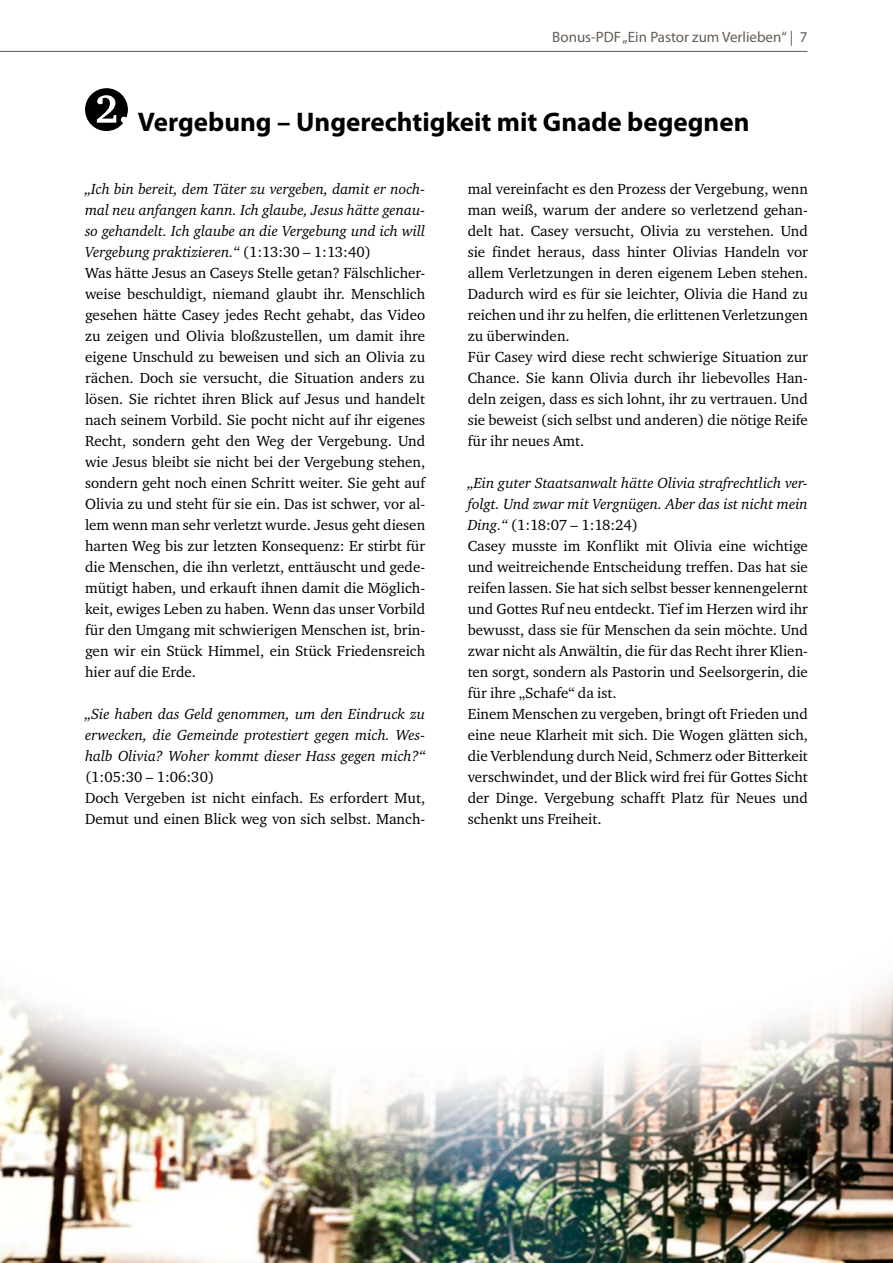
<style>
.page{position:relative;width:893px;height:1263px;background:#fff}
.page>*{position:absolute;margin:0;border:0;box-sizing:border-box;transform-origin:0 0}
.t1{font:700 27px "Myriad Pro";color:#000}
.t2{font:15px/21px "Charter ITC";color:#000}
.t3{font:italic 15px/21px "Charter ITC";color:#000;text-align:justify}
.t4{font:15px "Myriad Pro";color:#645c55}
.s1{font-style:italic}
</style>
<div class="page">
<hr style="left:0;top:51px;width:807px;height:1px;background:#645c55">
<img style="left:0;top:1207px;width:893px;height:56px">
<img style="left:0;top:1026px;width:893px;height:181px">
<svg style="left:0;top:976px;width:893px;height:50px"></svg>
<svg style="left:85px;top:88px;width:43px;height:43px"></svg>
<p class="t4" style="left:552px;top:27px;width:257px">Bonus-PDF „Ein Pastor zum Verlieben“ | 7</p>
<h1 class="t1" style="left:138px;top:104px;width:613px">Vergebung – Ungerechtigkeit mit Gnade begegnen</h1>
<p class="t2" style="left:85px;top:178px;width:342px"><span class="s1">„Ich bin bereit, dem Täter zu vergeben, damit er noch&shy;mal neu anfangen kann. Ich glaube, Jesus hätte genau&shy;so gehandelt. Ich glaube an die Vergebung und ich will Vergebung praktizieren.“</span> (1:13:30 – 1:13:40)<br>Was hätte Jesus an Caseys Stelle getan? Fälschlicher&shy;weise beschuldigt, niemand glaubt ihr. Menschlich gesehen hätte Casey jedes Recht gehabt, das Video zu zeigen und Olivia bloßzustellen, um damit ihre eigene Unschuld zu beweisen und sich an Olivia zu rächen. Doch sie versucht, die Situation anders zu lösen. Sie richtet ihren Blick auf Jesus und handelt nach seinem Vorbild. Sie pocht nicht auf ihr eigenes Recht, sondern geht den Weg der Vergebung. Und wie Jesus bleibt sie nicht bei der Vergebung stehen, sondern geht noch einen Schritt weiter. Sie geht auf Olivia zu und steht für sie ein. Das ist schwer, vor al&shy;lem wenn man sehr verletzt wurde. Jesus geht diesen harten Weg bis zur letzten Konsequenz: Er stirbt für die Menschen, die ihn verletzt, enttäuscht und gede&shy;mütigt haben, und erkauft ihnen damit die Möglich&shy;keit, ewiges Leben zu haben. Wenn das unser Vorbild für den Umgang mit schwierigen Menschen ist, brin&shy;gen wir ein Stück Himmel, ein Stück Friedensreich hier auf die Erde.</p>
<p class="t3" style="left:85px;top:703px;width:342px">„Sie haben das Geld genommen, um den Eindruck zu erwecken, die Gemeinde protestiert gegen mich. Wes&shy;halb Olivia? Woher kommt dieser Hass gegen mich?“</p>
<p class="t2" style="left:85px;top:766px;width:342px">(1:05:30 – 1:06:30)<br>Doch Vergeben ist nicht einfach. Es erfordert Mut,<br>Demut und einen Blick weg von sich selbst. Manch-</p>
<p class="t2" style="left:468px;top:178px;width:342px">mal vereinfacht es den Prozess der Vergebung, wenn man weiß, warum der andere so verletzend gehan&shy;delt hat. Casey versucht, Olivia zu verstehen. Und sie findet heraus, dass hinter Olivias Handeln vor allem Verletzungen in deren eigenem Leben stehen.<br>Dadurch wird es für sie leichter, Olivia die Hand zu reichen und ihr zu helfen, die erlittenen Verletzungen zu überwinden.<br>Für Casey wird diese recht schwierige Situation zur Chance. Sie kann Olivia durch ihr liebevolles Han&shy;deln zeigen, dass es sich lohnt, ihr zu vertrauen. Und sie beweist (sich selbst und anderen) die nötige Reife für ihr neues Amt.</p>
<p class="t2" style="left:468px;top:472px;width:342px"><span class="s1">„Ein guter Staatsanwalt hätte Olivia strafrechtlich ver&shy;folgt. Und zwar mit Vergnügen. Aber das ist nicht mein Ding.“</span> (1:18:07 – 1:18:24)<br>Casey musste im Konflikt mit Olivia eine wichtige und weitreichende Entscheidung treffen. Das hat sie reifen lassen. Sie hat sich selbst besser kennengelernt und Gottes Ruf neu entdeckt. Tief im Herzen wird ihr bewusst, dass sie für Menschen da sein möchte. Und zwar nicht als Anwältin, die für das Recht ihrer Klien&shy;ten sorgt, sondern als Pastorin und Seelsorgerin, die für ihre „Schafe“ da ist.<br>Einem Menschen zu vergeben, bringt oft Frieden und eine neue Klarheit mit sich. Die Wogen glätten sich, die Verblendung durch Neid, Schmerz oder Bitterkeit verschwindet, und der Blick wird frei für Gottes Sicht der Dinge. Vergebung schafft Platz für Neues und schenkt uns Freiheit.</p>
</div>
